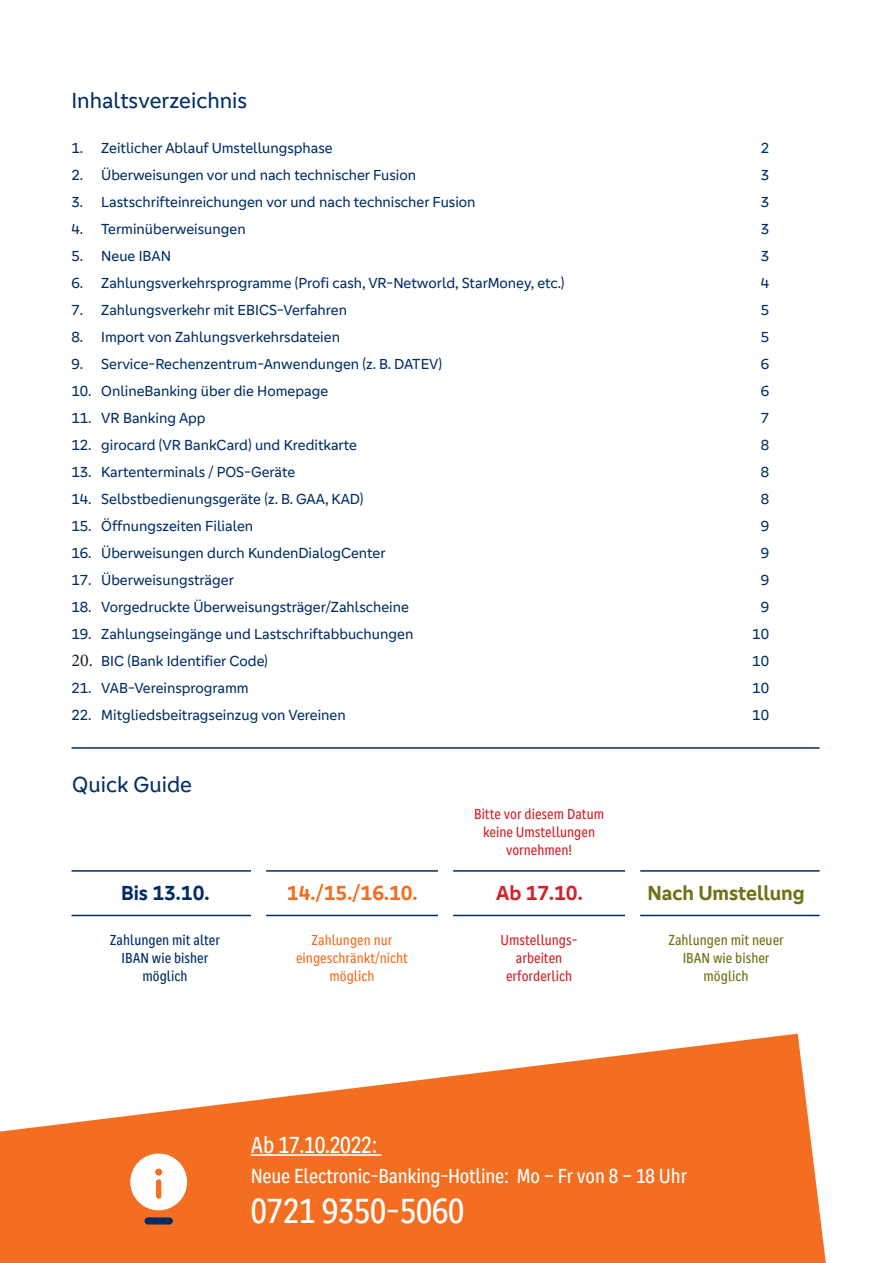
<style>
.page{position:relative;width:893px;height:1263px;background:#fff}
.page>*{position:absolute;margin:0;border:0;box-sizing:border-box;transform-origin:0 0}
.t1{font:condensed 36px "Genos GFG";color:#fff}
.t2{font:condensed 24px "Genos GFG";letter-spacing:-.01em;color:#fff}
.t3{font:22.5px "Genos GFG";color:#002d66}
.t4{font:condensed 21px "Genos GFG";letter-spacing:-.01em;color:#fff}
.t5{font:700 21px "Genos GFG";color:#f36e21}
.t6{font:700 21px "Genos GFG";color:#6e7213}
.t7{font:700 21px "Genos GFG";color:#002d66}
.t8{font:700 21px "Genos GFG";color:#d1232a}
.t9{font:15px "Genos GFG";color:#002d66}
.t10{font:condensed 15px/18px "Genos GFG";color:#d1232a;text-align:center}
.t11{font:condensed 15px/18px "Genos GFG";color:#f36e21;text-align:center}
.t12{font:condensed 15px/18px "Genos GFG";color:#002d66;text-align:center}
.t13{font:condensed 15px/18px "Genos GFG";color:#6e7213;text-align:center}
.s1{font-family:"Minion Pro";font-size:18px;color:#231f20}
</style>
<div class="page">
<svg style="left:0;top:1034px;width:826px;height:229px;fill:#f36e21"></svg>
<hr style="left:71px;top:870px;width:180px;height:2px;background:#002d66">
<hr style="left:266px;top:870px;width:172px;height:2px;background:#002d66">
<hr style="left:453px;top:870px;width:172px;height:2px;background:#002d66">
<hr style="left:640px;top:870px;width:180px;height:2px;background:#002d66">
<hr style="left:71px;top:915px;width:180px;height:1px;background:#002d66">
<hr style="left:266px;top:915px;width:172px;height:1px;background:#002d66">
<hr style="left:453px;top:915px;width:172px;height:1px;background:#002d66">
<hr style="left:640px;top:915px;width:180px;height:1px;background:#002d66">
<div style="left:251px;top:915px;width:15px;height:121px;background:#fff"></div>
<div style="left:438px;top:915px;width:15px;height:121px;background:#fff"></div>
<div style="left:625px;top:915px;width:15px;height:121px;background:#fff"></div>
<hr style="left:71px;top:747px;width:748px;height:2px;background:#002d66">
<hr style="left:251px;top:1154px;width:130px;height:2px;background:#fff">
<svg style="left:130px;top:1153px;width:57px;height:57px"></svg>
<div style="left:144px;top:1217px;width:29px;height:7px;background:#002d66;border-radius:4px"></div>
<h3 class="t3" style="left:71px;top:88px;width:177px">Inhaltsverzeichnis</h3>
<p class="t9" style="left:71px;top:139px;width:263px">1. Zeitlicher Ablauf Umstellungsphase</p>
<p class="t9" style="left:761px;top:139px;width:10px">2</p>
<p class="t9" style="left:71px;top:166px;width:346px">2. Überweisungen vor und nach technischer Fusion</p>
<p class="t9" style="left:761px;top:166px;width:10px">3</p>
<p class="t9" style="left:71px;top:193px;width:406px">3. Lastschrifteinreichungen vor und nach technischer Fusion</p>
<p class="t9" style="left:761px;top:193px;width:10px">3</p>
<p class="t9" style="left:71px;top:220px;width:176px">4. Terminüberweisungen</p>
<p class="t9" style="left:761px;top:220px;width:10px">3</p>
<p class="t9" style="left:71px;top:247px;width:101px">5. Neue IBAN</p>
<p class="t9" style="left:761px;top:247px;width:10px">3</p>
<p class="t9" style="left:71px;top:274px;width:495px">6. Zahlungsverkehrsprogramme (Profi cash, VR-Networld, StarMoney, etc.)</p>
<p class="t9" style="left:761px;top:274px;width:10px">4</p>
<p class="t9" style="left:71px;top:301px;width:277px">7. Zahlungsverkehr mit EBICS-Verfahren</p>
<p class="t9" style="left:761px;top:301px;width:10px">5</p>
<p class="t9" style="left:71px;top:328px;width:270px">8. Import von Zahlungsverkehrsdateien</p>
<p class="t9" style="left:761px;top:328px;width:10px">5</p>
<p class="t9" style="left:71px;top:355px;width:372px">9. Service-Rechenzentrum-Anwendungen (z. B. DATEV)</p>
<p class="t9" style="left:761px;top:355px;width:10px">6</p>
<p class="t9" style="left:71px;top:382px;width:258px">10. OnlineBanking über die Homepage</p>
<p class="t9" style="left:761px;top:382px;width:10px">6</p>
<p class="t9" style="left:71px;top:409px;width:136px">11. VR Banking App</p>
<p class="t9" style="left:761px;top:409px;width:10px">7</p>
<p class="t9" style="left:71px;top:436px;width:287px">12. girocard (VR BankCard) und Kreditkarte</p>
<p class="t9" style="left:761px;top:436px;width:10px">8</p>
<p class="t9" style="left:71px;top:463px;width:225px">13. Kartenterminals / POS-Geräte</p>
<p class="t9" style="left:761px;top:463px;width:10px">8</p>
<p class="t9" style="left:71px;top:490px;width:293px">14. Selbstbedienungsgeräte (z. B. GAA, KAD)</p>
<p class="t9" style="left:761px;top:490px;width:10px">8</p>
<p class="t9" style="left:71px;top:517px;width:183px">15. Öffnungszeiten Filialen</p>
<p class="t9" style="left:761px;top:517px;width:10px">9</p>
<p class="t9" style="left:71px;top:544px;width:316px">16. Überweisungen durch KundenDialogCenter</p>
<p class="t9" style="left:761px;top:544px;width:10px">9</p>
<p class="t9" style="left:71px;top:571px;width:164px">17. Überweisungsträger</p>
<p class="t9" style="left:761px;top:571px;width:10px">9</p>
<p class="t9" style="left:71px;top:598px;width:339px">18. Vorgedruckte Überweisungsträger/Zahlscheine</p>
<p class="t9" style="left:761px;top:598px;width:10px">9</p>
<p class="t9" style="left:71px;top:625px;width:343px">19. Zahlungseingänge und Lastschriftabbuchungen</p>
<p class="t9" style="left:752px;top:625px;width:18px">10</p>
<p class="t9" style="left:71px;top:652px;width:198px"><span class="s1">20.</span> BIC (Bank Identifier Code)</p>
<p class="t9" style="left:752px;top:652px;width:18px">10</p>
<p class="t9" style="left:72px;top:679px;width:179px">21. VAB-Vereinsprogramm</p>
<p class="t9" style="left:752px;top:679px;width:18px">10</p>
<p class="t9" style="left:72px;top:706px;width:276px">22. Mitgliedsbeitragseinzug von Vereinen</p>
<p class="t9" style="left:752px;top:706px;width:18px">10</p>
<h3 class="t3" style="left:72px;top:772px;width:121px">Quick Guide</h3>
<p class="t10" style="left:474px;top:805px;width:132px">Bitte vor diesem Datum keine Umstellungen vornehmen!</p>
<h3 class="t7" style="left:121px;top:881px;width:90px">Bis 13.10.</h3>
<h3 class="t5" style="left:287px;top:881px;width:132px">14./15./16.10.</h3>
<h3 class="t8" style="left:496px;top:881px;width:88px">Ab 17.10.</h3>
<h3 class="t6" style="left:647px;top:881px;width:159px">Nach Umstellung</h3>
<p class="t12" style="left:110px;top:931px;width:112px">Zahlungen mit alter<br>IBAN wie bisher möglich</p>
<p class="t11" style="left:296px;top:931px;width:113px">Zahlungen nur eingeschränkt/nicht möglich</p>
<p class="t10" style="left:501px;top:931px;width:78px">Umstellungs&shy;arbeiten erforderlich</p>
<p class="t13" style="left:668px;top:931px;width:117px">Zahlungen mit neuer<br>IBAN wie bisher möglich</p>
<h2 class="t2" style="left:251px;top:1131px;width:128px">Ab 17.10.2022:</h2>
<h3 class="t4" style="left:251px;top:1164px;width:438px">Neue Electronic-Banking-Hotline: Mo – Fr von 8 – 18 Uhr</h3>
<h1 class="t1" style="left:251px;top:1191px;width:215px">0721 9350-5060</h1>
</div>
